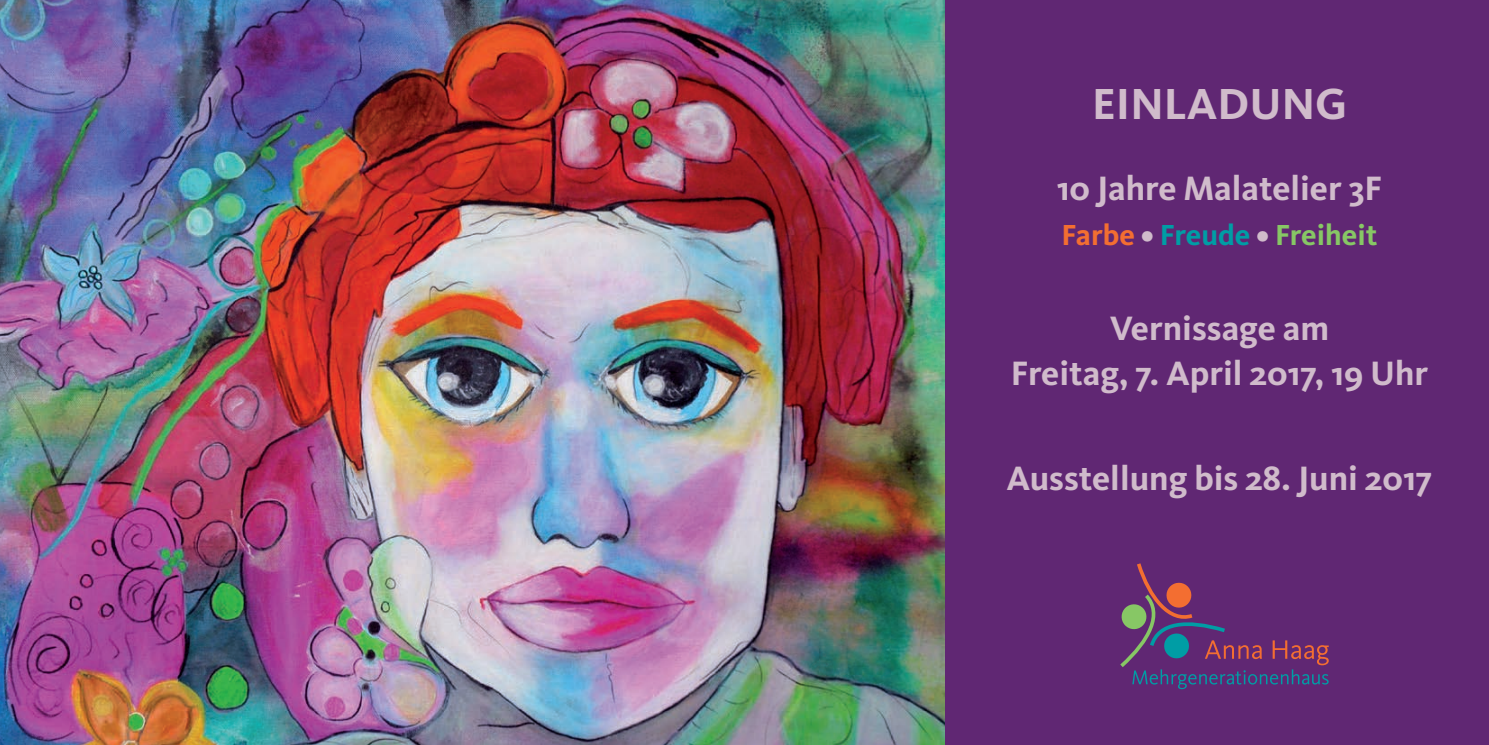
<style>
.page{position:relative;width:1489px;height:745px;background:#fff}
.page>*{position:absolute;margin:0;border:0;box-sizing:border-box;transform-origin:0 0}
.t1{font:700 45px "Kievit";color:#d0bbcb}
.t2{font:700 35px/45px "Kievit";color:#d0bbcb;text-align:center}
.t3{font:700 30px "Kievit";color:#87c765}
.s1{color:#f36e31}
.s2{color:#d0bbcb}
.s3{color:#009da5}
</style>
<div class="page">
<div style="left:944px;top:0;width:544px;height:744px;background:#602773"></div>
<img style="left:0;top:0;width:944px;height:744px">
<svg style="left:1120px;top:563px;width:208px;height:125px;background:#633671"></svg>
<p class="t1" style="left:1091px;top:76px;width:256px">EINLADUNG</p>
<p class="t2" style="left:1056px;top:165px;width:327px">10 Jahre Malatelier 3F</p>
<p class="t3" style="left:1061px;top:216px;width:317px"><span class="s1">Farbe</span> <span class="s2">•</span> <span class="s3">Freude</span> <span class="s2">•</span> Freiheit</p>
<p class="t2" style="left:1010px;top:305px;width:419px">Vernissage am<br>Freitag, 7. April 2017, 19 Uhr</p>
<p class="t2" style="left:1006px;top:454px;width:428px">Ausstellung bis 28. Juni 2017</p>
</div>
